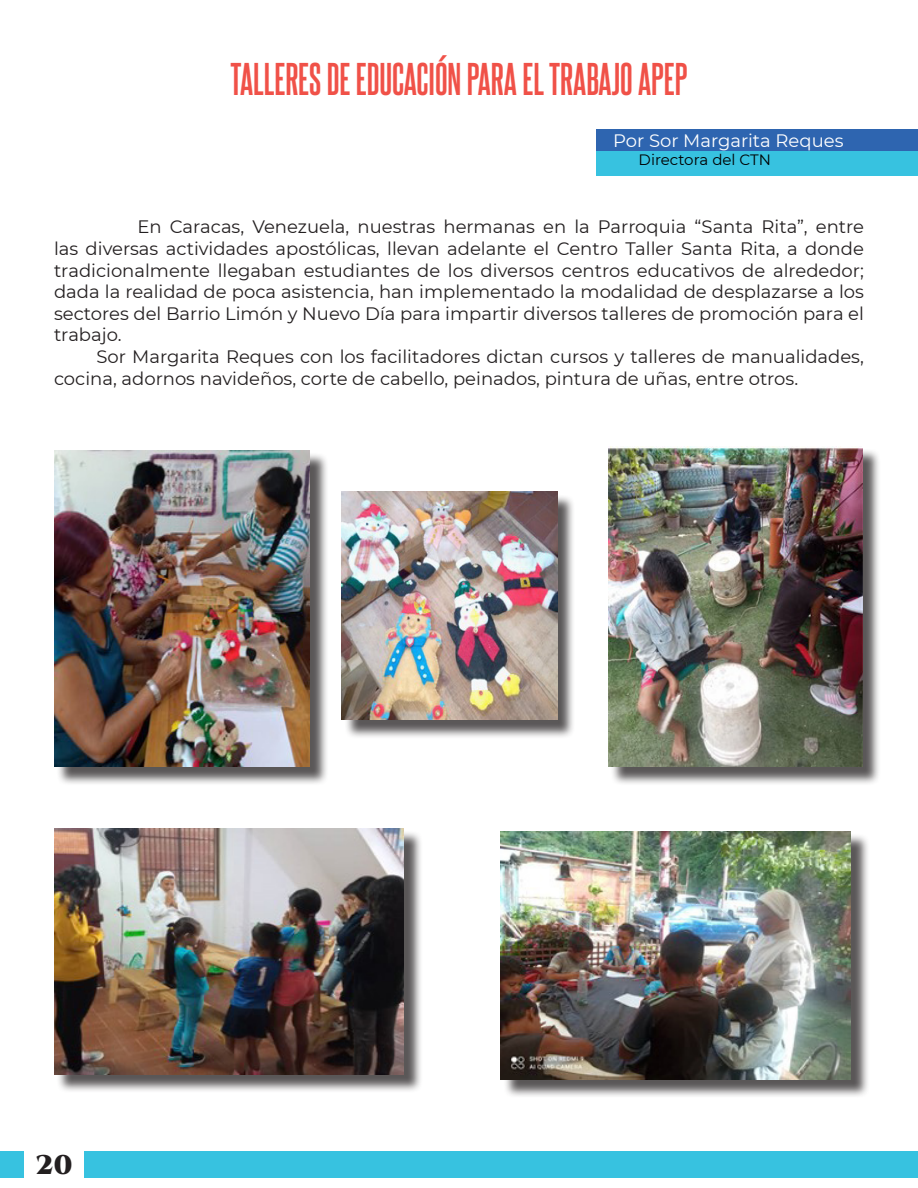
<style>
.page{position:relative;width:918px;height:1188px;background:#fff}
.page>*{position:absolute;margin:0;border:0;box-sizing:border-box;transform-origin:0 0}
.Sub-titulo{font:700 39px "Steelfish Rg";color:#f05148}
.t1{font:900 27px "Cinzel";color:#231f20}
.t2{font:18px/21.6px "Montserrat";color:#231f20;text-align:justify}
.t3{font:18px "Montserrat";color:#fff}
.t4{font:15px "Montserrat";color:#000001}
</style>
<div class="page">
<div style="left:0;top:1151px;width:918px;height:27px;background:#37c2e0"></div>
<div style="left:24px;top:1134px;width:60px;height:54px;background:#fff"></div>
<div style="left:56px;top:452px;width:272px;height:333px;background:#231f20;opacity:.75"></div>
<img style="left:54px;top:450px;width:256px;height:317px">
<div style="left:56px;top:830px;width:366px;height:263px;background:#231f20;opacity:.75"></div>
<img style="left:54px;top:828px;width:350px;height:246px">
<div style="left:610px;top:449px;width:271px;height:336px;background:#231f20;opacity:.75"></div>
<img style="left:608px;top:446px;width:255px;height:321px">
<div style="left:503px;top:833px;width:366px;height:266px;background:#231f20;opacity:.75"></div>
<img style="left:501px;top:831px;width:350px;height:249px">
<div style="left:344px;top:494px;width:232px;height:245px;background:#231f20;opacity:.75"></div>
<img style="left:342px;top:492px;width:215px;height:228px">
<div style="left:596px;top:150px;width:322px;height:26px;background:#37c2e0"></div>
<div style="left:596px;top:129px;width:322px;height:22px;background:#2e65b0"></div>
<p class="Sub-titulo" style="left:231px;top:51px;width:458px">TALLERES DE EDUCACIÓN PARA EL TRABAJO APEP</p>
<p class="t3" style="left:613px;top:128px;width:232px">Por Sor Margarita Reques</p>
<p class="t4" style="left:639px;top:149px;width:134px">Directora del CTN</p>
<p class="t2" style="left:54px;top:216px;width:812px;text-indent:83px">En Caracas, Venezuela, nuestras hermanas en la Parroquia “Santa Rita”, entre las diversas actividades apostólicas, llevan adelante el Centro Taller Santa Rita, a donde tradicionalmente llegaban estudiantes de los diversos centros educativos de alrededor; dada la realidad de poca asistencia, han implementado la modalidad de desplazarse a los sectores del Barrio Limón y Nuevo Día para impartir diversos talleres de promoción para el trabajo.</p>
<p class="t2" style="left:54px;top:345px;width:811px;text-indent:43px">Sor Margarita Reques con los facilitadores dictan cursos y talleres de manualidades, cocina, adornos navideños, corte de cabello, peinados, pintura de uñas, entre otros.</p>
<h2 class="t1" style="left:36px;top:1148px;width:38px">20</h2>
</div>
